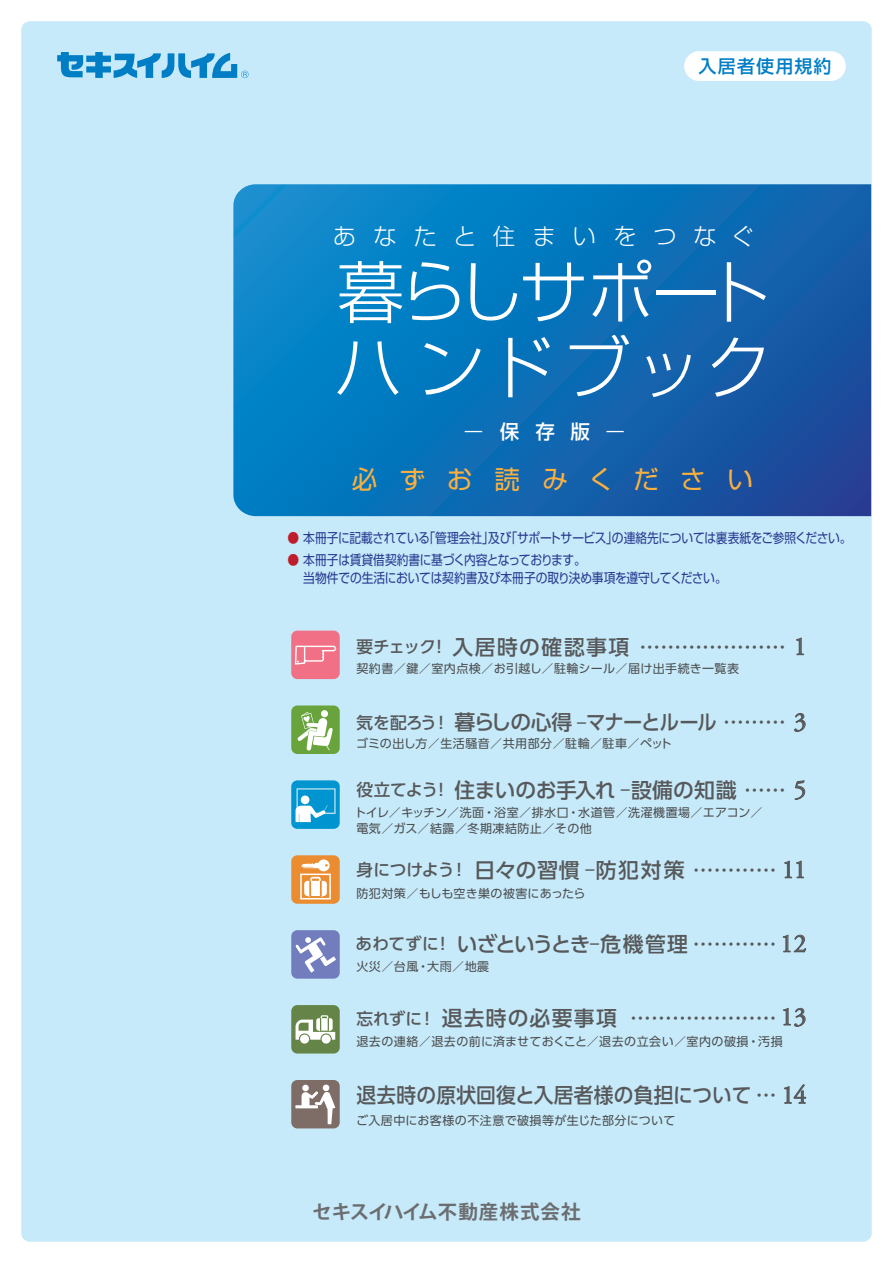
<style>
.page{position:relative;width:893px;height:1263px;background:#fff}
.page>*{position:absolute;margin:0;border:0;box-sizing:border-box;transform-origin:0 0}
.t1{font:300 67.5px/75.6px "Shin Go Pro";color:#fff}
.t2{font:25.5px "Shin Go Pro";letter-spacing:.855em;color:#fbb03f}
.t3{font:300 22.95px "Shin Go Pro";letter-spacing:.745em;color:#fff}
.t4{font:500 20.85px "UD Shin Go Pro";letter-spacing:-.04em;color:#57585a}
.t5{font:500 20.85px "UD Shin Go Pro";letter-spacing:-.085em;color:#57585a}
.t6{font:500 20.85px "UD Shin Go Pro";letter-spacing:-.015em;color:#57585a}
.t7{font:500 20.85px "UD Shin Go Pro";letter-spacing:.035em;color:#57585a}
.t8{font:500 20.85px "UD Shin Go Pro";letter-spacing:.01em;color:#57585a;scale:.95 1}
.t9{font:500 20.85px "UD Shin Go Pro";letter-spacing:.075em;color:#57585a}
.t10{font:500 20.85px "UD Shin Go Pro";letter-spacing:.065em;color:#57585a}
.t11{font:700 19.5px "Koz Go Pro";letter-spacing:.005em;color:#6c6d70}
.t12{font:500 19.5px "Shin Go Pro";color:#fff}
.t13{font:500 18px "Shin Go Pro";letter-spacing:.065em;color:#007ec5}
.t14{font:13.5px/18px "Shin Go Pro";letter-spacing:-.02em;color:#283890;scale:.87 1}
.t15{font:12px/15.8px "UD Shin Go Pro";letter-spacing:.04em;color:#4b4c4d}
.t16{font:12px "UD Shin Go Pro";letter-spacing:.015em;color:#4b4c4d}
.s1{font-weight:300}
.s2{color:#be1d2c}
.s3{font-size:16.65px}
.s4{font-family:"Adobe Garamond Pro";font-weight:400;font-size:25.95px}
</style>
<div class="page">
<div style="left:21px;top:21px;width:851px;height:1221px;background:#c6eafa;border-radius:9px"></div>
<svg style="left:57px;top:52px;width:192px;height:26px"></svg>
<svg style="left:233px;top:184px;width:638px;height:332px;background:#0c6eb6"></svg>
<div style="left:684px;top:51px;width:162px;height:30px;background:#fff;border-radius:15px"></div>
<div style="left:291px;top:780px;width:49px;height:49px;background:#0095d0;border-radius:6px"></div>
<svg style="left:296px;top:788px;width:39px;height:34px"></svg>
<div style="left:291px;top:631px;width:49px;height:48px;background:#f17085;border-radius:6px"></div>
<svg style="left:294px;top:645px;width:43px;height:20px"></svg>
<div style="left:291px;top:855px;width:49px;height:49px;background:#eb8c30;border-radius:6px"></div>
<svg style="left:300px;top:859px;width:31px;height:40px"></svg>
<div style="left:291px;top:930px;width:49px;height:49px;background:#717dbd;border-radius:6px"></div>
<svg style="left:295px;top:937px;width:41px;height:35px"></svg>
<div style="left:291px;top:1080px;width:49px;height:48px;background:#7e6c66;border-radius:6px"></div>
<svg style="left:295px;top:1084px;width:41px;height:40px"></svg>
<div style="left:291px;top:1005px;width:49px;height:48px;background:#658447;border-radius:6px"></div>
<svg style="left:296px;top:1015px;width:39px;height:28px"></svg>
<div style="left:291px;top:705px;width:49px;height:49px;background:#68a33c;border-radius:6px"></div>
<div style="left:321px;top:710px;width:7px;height:7px;background:#fff;border-radius:3px"></div>
<svg style="left:796px;top:637px;width:8px;height:18px"></svg>
<svg style="left:794px;top:713px;width:12px;height:19px"></svg>
<svg style="left:795px;top:781px;width:10px;height:19px"></svg>
<svg style="left:785px;top:860px;width:19px;height:18px"></svg>
<svg style="left:783px;top:935px;width:23px;height:17px"></svg>
<svg style="left:783px;top:1008px;width:23px;height:19px"></svg>
<svg style="left:784px;top:1084px;width:22px;height:20px"></svg>
<svg style="left:297px;top:712px;width:36px;height:39px"></svg>
<p class="t13" style="left:698px;top:52px;width:135px">入居者使用規約</p>
<p class="t3" style="left:333px;top:217px;width:422px">あなたと住まいをつなぐ</p>
<p class="t1" style="left:334px;top:246px;width:440px">暮らしサポートハンドブック</p>
<p class="t12" style="left:464px;top:416px;width:163px"><span class="s1">ー</span>保存版<span class="s1">ー</span></p>
<p class="t2" style="left:352px;top:458px;width:403px">必ずお読みください</p>
<p class="t14" style="left:288px;top:527px;width:650px"><span class="s2">●</span> 本冊子に記載されている「管理会社」及び「サポートサービス」の連絡先については裏表紙をご参照ください。</p>
<p class="t14" style="left:288px;top:549px;width:506px"><span class="s2">●</span> 本冊子は賃貸借契約書に基づく内容となっております。<br>　 当物件での生活においては契約書及び本冊子の取り決め事項を遵守してください。</p>
<p class="t9" style="left:356px;top:630px;width:452px"><span class="s3">要チェック！</span> 入居時の確認事項 ………………… <span class="s4">1</span></p>
<p class="t15" style="left:356px;top:660px;width:384px">契約書／鍵／室内点検／お引越し／駐輪シール／届け出手続き一覧表</p>
<p class="t4" style="left:356px;top:705px;width:452px"><span class="s3">気を配ろう！</span> 暮らしの心得<span class="s1">ー</span>マナーとルール ……… <span class="s4">3</span></p>
<p class="t15" style="left:356px;top:735px;width:318px">ゴミの出し方／生活騒音／共用部分／駐輪／駐車／ペット</p>
<p class="t6" style="left:356px;top:773px;width:452px"><span class="s3">役立てよう！</span> 住まいのお手入れ<span class="s1">ー</span>設備の知識 …… <span class="s4">5</span></p>
<p class="t15" style="left:354px;top:804px;width:410px">トイレ／キッチン／洗面・浴室／排水口・水道管／洗濯機置場／エアコン／電気／ガス／結露／冬期凍結防止／その他　</p>
<p class="t7" style="left:356px;top:853px;width:452px"><span class="s3">身につけよう！</span> 日々の習慣<span class="s1">ー</span>防犯対策 ………… <span class="s4">11</span></p>
<p class="t16" style="left:356px;top:883px;width:231px">防犯対策／もしも空き巣の被害にあったら</p>
<p class="t5" style="left:356px;top:927px;width:452px"><span class="s3">あわてずに！</span> いざというとき<span class="s1">ー</span>危機管理 ………… <span class="s4">12</span></p>
<p class="t15" style="left:356px;top:958px;width:134px">火災／台風・大雨／地震</p>
<p class="t10" style="left:356px;top:1001px;width:452px"><span class="s3">忘れずに！</span> 退去時の必要事項 ………………… <span class="s4">13</span></p>
<p class="t15" style="left:356px;top:1034px;width:428px">退去の連絡／退去の前に済ませておくこと／退去の立会い／室内の破損・汚損</p>
<p class="t8" style="left:356px;top:1078px;width:475px">退去時の原状回復と入居者様の負担について … <span class="s4">14</span></p>
<p class="t15" style="left:356px;top:1112px;width:321px">ご入居中にお客様の不注意で破損等が生じた部分について</p>
<p class="t11" style="left:312px;top:1199px;width:270px">セキスイハイム不動産株式会社</p>
</div>
